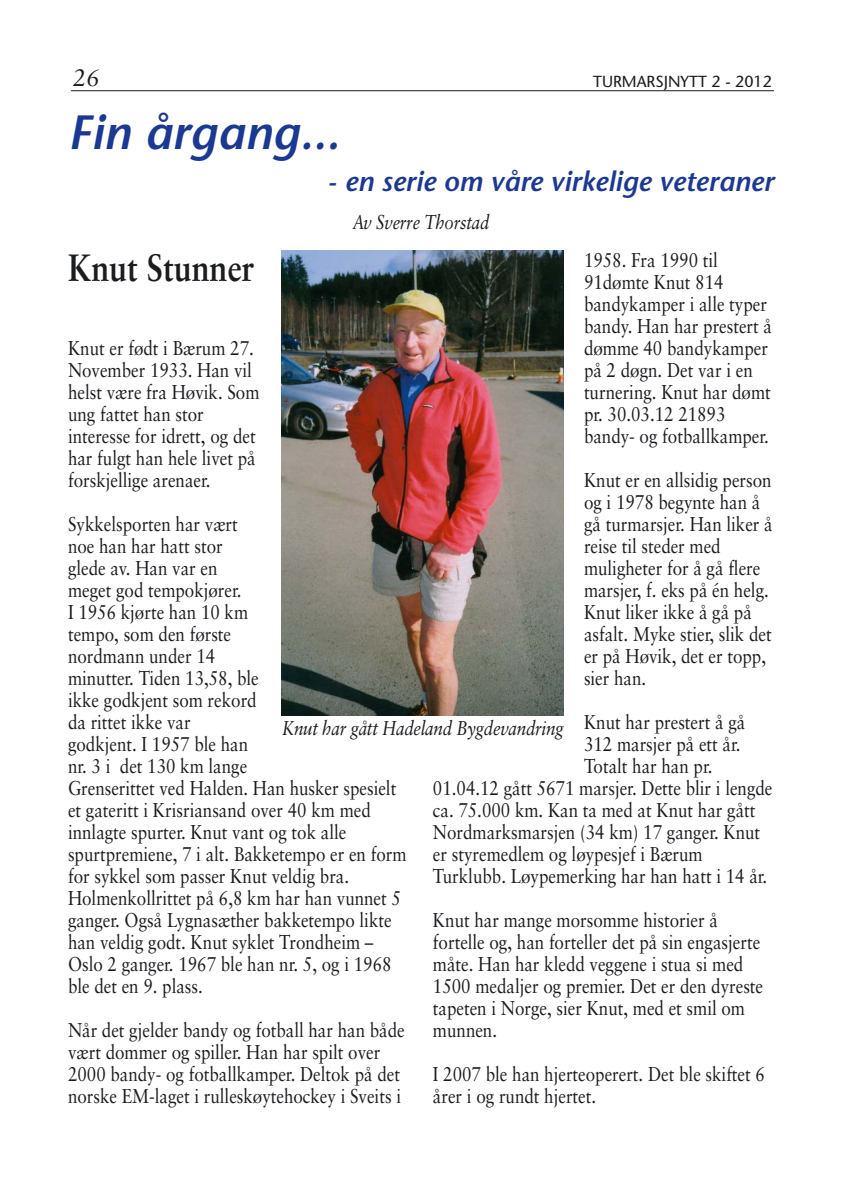
<style>
.page{position:relative;width:842px;height:1191px;background:#fff}
.page>*{position:absolute;margin:0;border:0;box-sizing:border-box;transform-origin:0 0}
.t1{font:italic 600 48px "Stone Sans";color:#1b3892}
.t2{font:700 38px "Sabon";color:#1b1c20;scale:.85 1}
.t3{font:italic 600 28px "Stone Sans";color:#1b3892}
.t4{font:italic 24px "Sabon";color:#1b1c20}
.t5{font:20px/22px "Sabon";color:#1b1c20;scale:.85 1}
.t6{font:italic 20px "Sabon";letter-spacing:-.015em;color:#1b1c20;scale:.85 1}
.t7{font:italic 20px "Sabon";letter-spacing:-.015em;color:#1b1c20;scale:.84 1}
.t8{font:16px "Stone Sans";color:#1b1c20}
</style>
<div class="page">
<hr style="left:71px;top:90px;width:703px;height:1px;background:#1b1c20">
<img style="left:281px;top:250px;width:282px;height:465px">
<p class="t4" style="left:73px;top:67px;width:28px">26</p>
<p class="t8" style="left:593px;top:75px;width:180px">TURMARSJNYTT 2 - 2012</p>
<h1 class="t1" style="left:68px;top:113px;width:273px">Fin årgang...</h1>
<h3 class="t3" style="left:328px;top:170px;width:448px">- en serie om våre virkelige veteraner</h3>
<p class="t7" style="left:352px;top:214px;width:165px">Av Sverre Thorstad</p>
<p class="t5" style="left:584px;top:250px;width:223px">1958. Fra 1990 til<br>91dømte Knut 814 bandykamper i alle typer bandy. Han har prestert å dømme 40 bandykamper på 2 døgn. Det var i en turnering. Knut har dømt pr. 30.03.12 21893 bandy- og fotballkamper.</p>
<p class="t5" style="left:584px;top:470px;width:224px">Knut er en allsidig person og i 1978 begynte han å gå turmarsjer. Han liker å reise til steder med muligheter for å gå flere marsjer, f. eks på én helg.<br>Knut liker ikke å gå på asfalt. Myke stier, slik det er på Høvik, det er topp, sier han.</p>
<p class="t5" style="left:584px;top:712px;width:191px">Knut har prestert å gå</p>
<p class="t5" style="left:584px;top:734px;width:186px">312 marsjer på ett år.</p>
<p class="t5" style="left:584px;top:756px;width:153px">Totalt har han pr.</p>
<p class="t5" style="left:433px;top:778px;width:401px">01.04.12 gått 5671 marsjer. Dette blir i lengde</p>
<p class="t5" style="left:433px;top:800px;width:381px">ca. 75.000 km. Kan ta med at Knut har gått</p>
<p class="t5" style="left:433px;top:822px;width:387px">Nordmarksmarsjen (34 km) 17 ganger. Knut</p>
<p class="t5" style="left:433px;top:844px;width:319px">er styremedlem og løypesjef i Bærum</p>
<p class="t5" style="left:433px;top:866px;width:395px">Turklubb. Løypemerking har han hatt i 14 år.</p>
<p class="t5" style="left:433px;top:910px;width:390px">Knut har mange morsomme historier å fortelle og, han forteller det på sin engasjerte måte. Han har kledd veggene i stua si med 1500 medaljer og premier. Det er den dyreste tapeten i Norge, sier Knut, med et smil om munnen.</p>
<p class="t5" style="left:433px;top:1064px;width:392px">I 2007 ble han hjerteoperert. Det ble skiftet 6 årer i og rundt hjertet.</p>
<h2 class="t2" style="left:68px;top:251px;width:221px">Knut Stunner</h2>
<p class="t5" style="left:68px;top:338px;width:227px">Knut er født i Bærum 27.<br>November 1933. Han vil helst være fra Høvik. Som ung fattet han stor interesse for idrett, og det har fulgt han hele livet på forskjellige arenaer.</p>
<p class="t5" style="left:68px;top:514px;width:400px">Sykkelsporten har vært<br>noe han har hatt stor<br>glede av. Han var en<br>meget god tempokjører.<br>I 1956 kjørte han 10 km<br>tempo, som den første<br>nordmann under 14<br>minutter. Tiden 13,58, ble<br>ikke godkjent som rekord<br>da rittet ikke var<br>godkjent. I 1957 ble han<br>nr. 3 i det 130 km lange<br>Grenserittet ved Halden. Han husker spesielt et gateritt i Krisriansand over 40 km med innlagte spurter. Knut vant og tok alle spurtpremiene, 7 i alt. Bakketempo er en form for sykkel som passer Knut veldig bra.<br>Holmenkollrittet på 6,8 km har han vunnet 5 ganger. Også Lygnasæther bakketempo likte han veldig godt. Knut syklet Trondheim –<br>Oslo 2 ganger. 1967 ble han nr. 5, og i 1968 ble det en 9. plass.</p>
<p class="t5" style="left:68px;top:1020px;width:398px">Når det gjelder bandy og fotball har han både vært dommer og spiller. Han har spilt over 2000 bandy- og fotballkamper. Deltok på det norske EM-laget i rulleskøytehockey i Sveits i</p>
<p class="t6" style="left:282px;top:719px;width:333px">Knut har gått Hadeland Bygdevandring</p>
</div>
